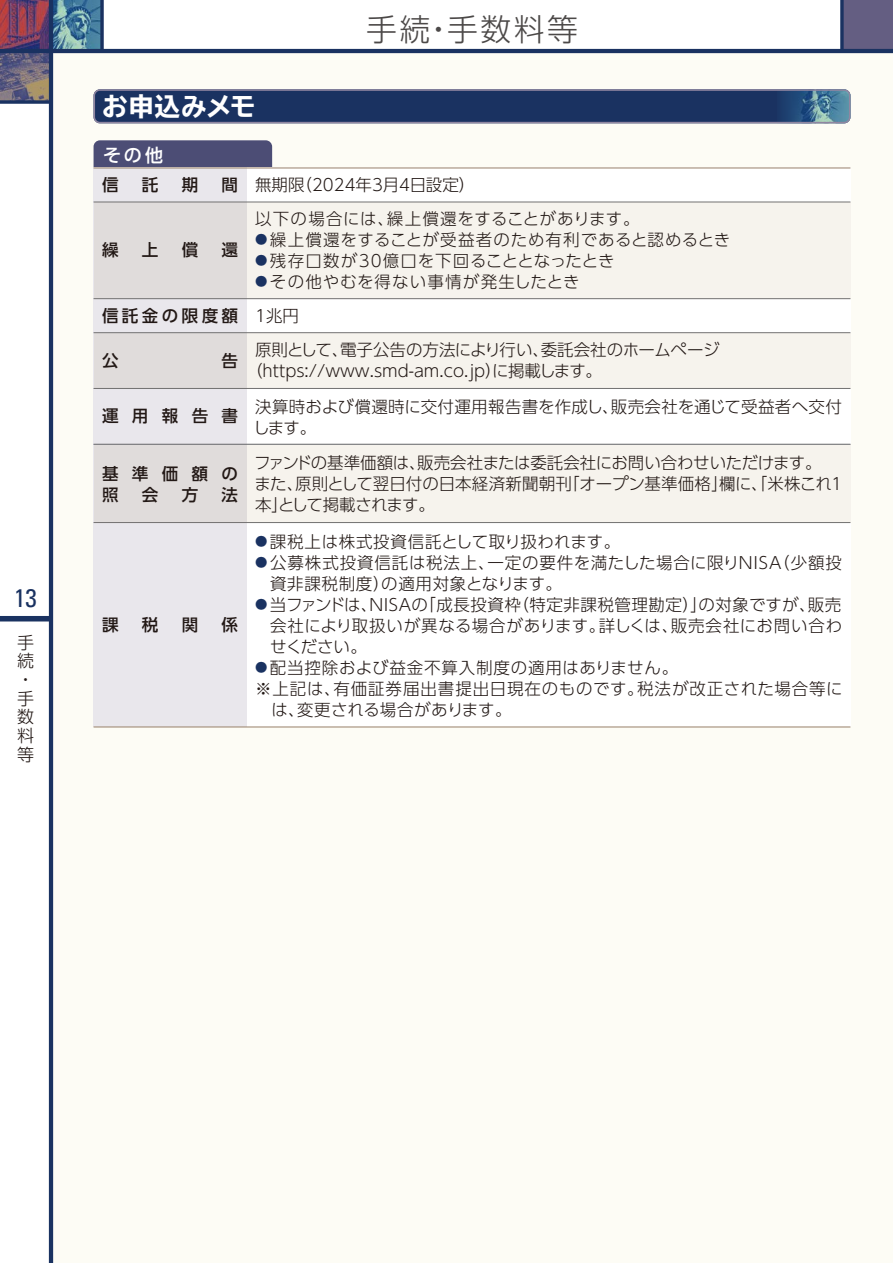
<style>
.page{position:relative;width:893px;height:1263px;background:#fff}
.page>*{position:absolute;margin:0;border:0;box-sizing:border-box;transform-origin:0 0}
.t1{font:300 30.9px "UD Shin Go Pro";letter-spacing:.08em;color:#4c4948}
.t2{font:700 expanded 25.5px "TBUD Go Std";letter-spacing:.025em;color:#fff}
.t3{font:condensed 25.5px "Univers";color:#1a3261}
.t4{font:500 18px "UD Shin Go Pro";color:#fff}
.t5{font:300 16.95px/18.8px "UD Shin Go Pro";color:#221815}
.t6{font:300 16.5px/21px "UD Shin Go Pro";letter-spacing:.015em;color:#221815}
.t7{font:300 16.5px/21px "UD Shin Go Pro";letter-spacing:-.02em;color:#221815}
.t8{font:300 16.5px/21px "UD Shin Go Pro";letter-spacing:.04em;color:#221815}
.t9{font:300 16.5px "UD Shin Go Pro";letter-spacing:.05em;color:#221815}
.t10{font:300 16.5px "UD Shin Go Pro";letter-spacing:.055em;color:#221815}
.t11{font:500 16.5px/21px "UD Shin Go Pro";letter-spacing:.81em;color:#221815}
.t12{font:300 16.5px "UD Shin Go Pro";letter-spacing:.045em;color:#221815}
.t13{font:300 16.5px "UD Shin Go Pro";letter-spacing:.065em;color:#221815}
.t14{font:500 16.5px "UD Shin Go Pro";letter-spacing:.205em;color:#221815}
.s1{font-weight:500}
.s2{font-size:12.3px;color:#1a3261}
</style>
<div class="page">
<img style="left:0;top:0;width:49px;height:49px">
<svg style="left:0;top:53px;width:49px;height:47px;background:#716a7a"></svg>
<img style="left:53px;top:0;width:47px;height:49px">
<div style="left:842px;top:0;width:51px;height:51px;background:#645e82"></div>
<svg style="left:840px;top:0;width:4px;height:49px"></svg>
<div style="left:51px;top:51px;width:842px;height:1212px;background:#fdfcf5"></div>
<div style="left:0;top:616px;width:51px;height:5px;background:#1a3261"></div>
<hr style="left:49px;top:0;width:4px;height:1263px;background:#1a3261">
<hr style="left:0;top:49px;width:893px;height:4px;background:#1a3261">
<svg style="left:0;top:100px;width:49px;height:4px"></svg>
<svg style="left:100px;top:0;width:4px;height:49px"></svg>
<div style="left:94px;top:140px;width:178px;height:34px;background:#4c4d75;border-radius:6px"></div>
<div style="left:247px;top:168px;width:603px;height:559px;background:#fff"></div>
<div style="left:94px;top:168px;width:153px;height:559px;background:#e9e7ec"></div>
<div style="left:94px;top:202px;width:756px;height:97px;background:linear-gradient(to right,#e7e3e1,#fcf9f2)"></div>
<div style="left:94px;top:444px;width:756px;height:78px;background:linear-gradient(to right,#e7e3e1,#fcf9f2)"></div>
<div style="left:94px;top:333px;width:756px;height:55px;background:linear-gradient(to right,#e7e3e1,#fcf9f2)"></div>
<svg style="left:94px;top:89px;width:756px;height:34px;background:#273e6a"></svg>
<hr style="left:94px;top:167px;width:756px;height:1px;background:#9d8771">
<hr style="left:94px;top:202px;width:756px;height:1px;background:#727171">
<hr style="left:94px;top:298px;width:756px;height:1px;background:#727171">
<hr style="left:94px;top:332px;width:756px;height:1px;background:#727171">
<hr style="left:94px;top:444px;width:756px;height:1px;background:#727171">
<hr style="left:94px;top:388px;width:756px;height:1px;background:#727171">
<hr style="left:94px;top:522px;width:756px;height:1px;background:#727171">
<hr style="left:94px;top:726px;width:756px;height:1px;background:#9d8771">
<hr style="left:892px;top:0;width:1px;height:51px;background:#bdb5c5">
<h2 class="t3" style="left:14px;top:582px;width:24px">13</h2>
<p class="t5" style="left:17px;top:632px;width:18px">手続・手数料等</p>
<h2 class="t2" style="left:102px;top:92px;width:155px">お申込みメモ</h2>
<p class="t4" style="left:103px;top:140px;width:61px">その他</p>
<h1 class="t1" style="left:366px;top:4px;width:213px">手続・手数料等</h1>
<p class="t11" style="left:102px;top:173px;width:18px">信</p>
<p class="t11" style="left:142px;top:173px;width:18px">託</p>
<p class="t11" style="left:182px;top:173px;width:18px">期</p>
<p class="t6" style="left:222px;top:174px;width:255px"><span class="s1">間</span> 無期限（2024年3月4日設定）</p>
<p class="t11" style="left:102px;top:239px;width:18px">繰</p>
<p class="t11" style="left:142px;top:239px;width:18px">上</p>
<p class="t11" style="left:182px;top:239px;width:18px">償</p>
<p class="t11" style="left:222px;top:239px;width:18px">還</p>
<p class="t14" style="left:102px;top:302px;width:138px">信託金の限度額</p>
<p class="t8" style="left:255px;top:208px;width:386px">以下の場合には、繰上償還をすることがあります。</p>
<p class="t9" style="left:255px;top:226px;width:477px"><span class="s2">●</span> 繰上償還をすることが受益者のため有利であると認めるとき</p>
<p class="t12" style="left:255px;top:247px;width:361px"><span class="s2">●</span> 残存口数が30億口を下回ることとなったとき</p>
<p class="t13" style="left:255px;top:268px;width:326px"><span class="s2">●</span> その他やむを得ない事情が発生したとき</p>
<p class="t6" style="left:255px;top:304px;width:45px">1兆円</p>
<p class="t11" style="left:102px;top:349px;width:18px">公</p>
<p class="t11" style="left:222px;top:349px;width:18px">告</p>
<p class="t6" style="left:246px;top:338px;width:475px;text-indent:9px">原則として、電子公告の方法により行い、委託会社のホームページ（https://www.smd-am.co.jp）に掲載します。</p>
<p class="t11" style="left:102px;top:405px;width:138px">運用報告書</p>
<p class="t11" style="left:102px;top:463px;width:138px">基準価額の照</p>
<p class="t11" style="left:142px;top:484px;width:18px">会</p>
<p class="t11" style="left:182px;top:484px;width:18px">方</p>
<p class="t11" style="left:222px;top:484px;width:18px">法</p>
<p class="t11" style="left:102px;top:613px;width:18px">課</p>
<p class="t11" style="left:142px;top:613px;width:18px">税</p>
<p class="t11" style="left:182px;top:613px;width:18px">関</p>
<p class="t11" style="left:222px;top:613px;width:18px">係</p>
<p class="t6" style="left:253px;top:395px;width:590px">決算時および償還時に交付運用報告書を作成し、販売会社を通じて受益者へ交付します。</p>
<p class="t7" style="left:254px;top:452px;width:592px">ファンドの基準価額は、販売会社または委託会社にお問い合わせいただけます。<br>また、原則として翌日付の日本経済新聞朝刊「オープン基準価格」欄に、「米株これ１本」として掲載されます。</p>
<p class="t6" style="left:255px;top:530px;width:367px"><span class="s2">●</span> 課税上は株式投資信託として取り扱われます。</p>
<p class="t8" style="left:270px;top:551px;width:573px;text-indent:-15px"><span class="s2">●</span> 公募株式投資信託は税法上、一定の要件を満たした場合に限りNISA（少額投資非課税制度）の適用対象となります。</p>
<p class="t6" style="left:270px;top:593px;width:574px;text-align:justify;text-indent:-15px"><span class="s2">●</span> 当ファンドは、NISAの「成長投資枠（特定非課税管理勘定）」の対象ですが、販売会社により取扱いが異なる場合があります。詳しくは、販売会社にお問い合わせください。</p>
<p class="t9" style="left:255px;top:654px;width:425px"><span class="s2">●</span> 配当控除および益金不算入制度の適用はありません。</p>
<p class="t10" style="left:255px;top:675px;width:589px">※上記は、有価証券届出書提出日現在のものです。税法が改正された場合等に</p>
<p class="t6" style="left:271px;top:698px;width:242px">は、変更される場合があります。</p>
</div>
